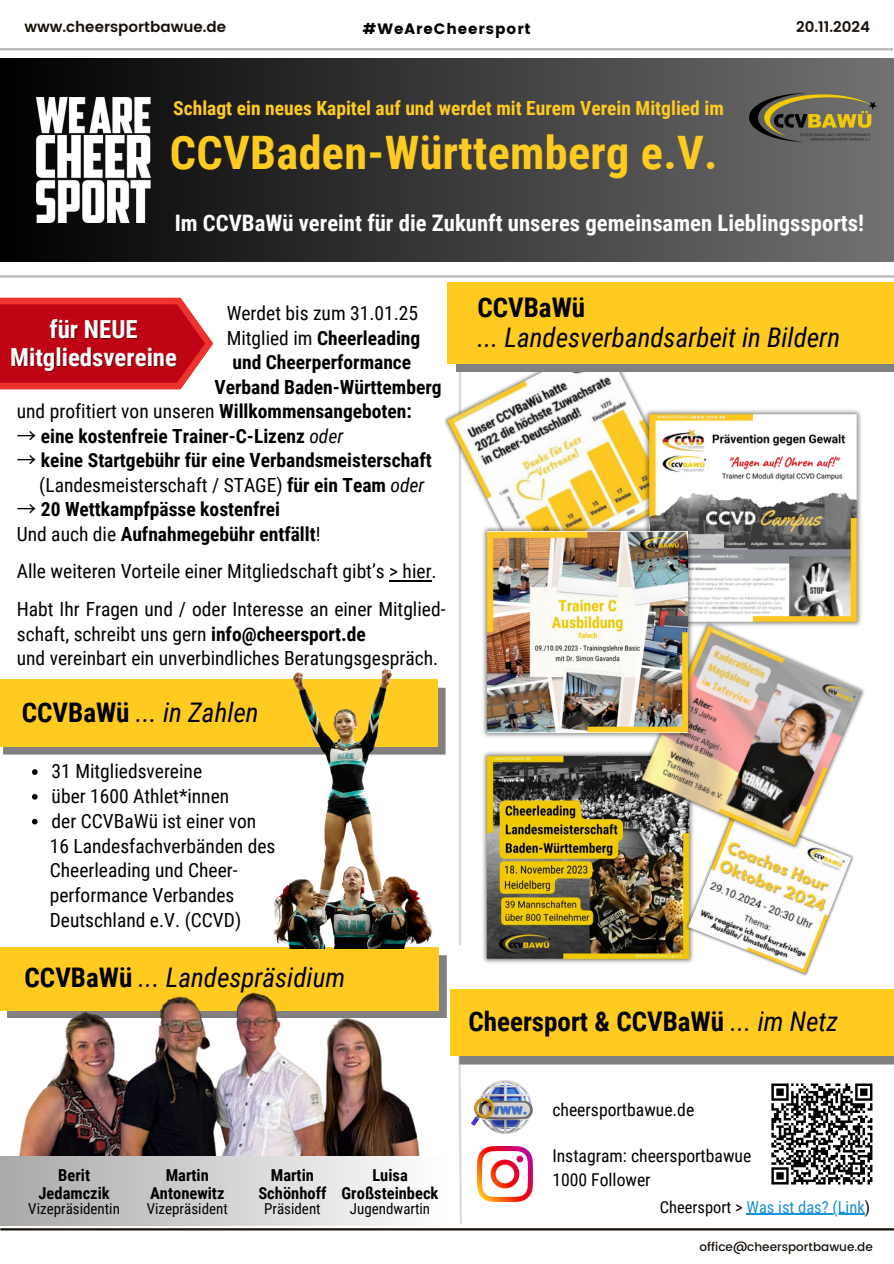
<style>
.page{position:relative;width:894px;height:1264px;background:#fff}
.page>*{position:absolute;margin:0;border:0;box-sizing:border-box;transform-origin:0 0}
.t1{font:700 46.2px "Roboto Condensed";letter-spacing:.01em;color:#ffcb21}
.t2{font:italic 27px/30.3px "Roboto Condensed";color:#000}
.t3{font:700 27px "Roboto Condensed";color:#000}
.t4{font:700 24.9px "Roboto Condensed";color:#fff}
.t5{font:700 22.65px "Roboto Condensed";color:#fff}
.t6{font:19.5px/24.8px "Roboto Condensed";color:#000}
.t7{font:700 19.5px/24.5px "Roboto Condensed";color:#000}
.t8{font:700 19.5px "Roboto Condensed";color:#ffcb21}
.t9{font:17.7px/24.3px "Roboto Condensed";color:#000}
.t10{font:700 16.5px "Roboto Condensed";color:#000}
.t11{font:16.5px "Roboto Condensed";color:#1892d8}
.t12{font:15px "Roboto Condensed";color:#000}
.t13{font:600 15px "Poppins";color:#171009}
.t14{font:15px "Poppins";letter-spacing:.06em;color:#000}
.t15{font:500 12px "Poppins";color:#171009}
.s1{font-weight:400}
.s2{font-weight:700}
.s3{font-family:"Noto Sans CJ Ksc";font-weight:400}
.s4{font-weight:400;font-style:italic}
.s5{font-weight:700;font-style:normal}
.s6{color:#000}
</style>
<div class="page">
<div style="left:1px;top:59px;width:892px;height:203px;background:linear-gradient(to right,#020202,#717171)"></div>
<hr style="left:0;top:48px;width:892px;height:2px;background:#b7b7b7">
<hr style="left:389px;top:580px;width:42px;height:2px;background:#000">
<hr style="left:458px;top:333px;width:3px;height:611px;background:#dbdbdb">
<svg style="left:3px;top:746px;width:259px;height:8px;background:#8f8974"></svg>
<div style="left:0;top:679px;width:437px;height:67px;background:#ffcb21"></div>
<hr style="left:0;top:275px;width:893px;height:2px;background:#b7b7b7">
<div style="left:450px;top:989px;width:443px;height:66px;background:#ffcb21"></div>
<hr style="left:1px;top:1228px;width:892px;height:2px;background:#171009">
<img style="left:749px;top:94px;width:127px;height:47px">
<img style="left:483px;top:752px;width:198px;height:211px">
<img style="left:681px;top:855px;width:173px;height:121px">
<img style="left:444px;top:363px;width:197px;height:223px">
<img style="left:641px;top:407px;width:220px;height:210px">
<img style="left:632px;top:617px;width:233px;height:238px">
<img style="left:479px;top:523px;width:216px;height:217px">
<img style="left:37px;top:98px;width:114px;height:124px">
<svg style="left:456px;top:363px;width:437px;height:9px;background:#8e8875"></svg>
<div style="left:447px;top:282px;width:446px;height:81px;background:#ffcb21"></div>
<div style="left:0;top:947px;width:439px;height:63px;background:#ffcb21"></div>
<img style="left:10px;top:992px;width:420px;height:164px">
<div style="left:0;top:1156px;width:447px;height:69px;background:linear-gradient(to right,#a9a9a9,#fefefe)"></div>
<img style="left:262px;top:651px;width:198px;height:297px">
<svg style="left:0;top:298px;width:213px;height:92px;background:#cb1f2a"></svg>
<svg style="left:32px;top:769px;width:6px;height:6px"></svg>
<svg style="left:32px;top:794px;width:6px;height:5px"></svg>
<svg style="left:32px;top:818px;width:6px;height:6px"></svg>
<svg style="left:456px;top:1055px;width:437px;height:169px"></svg>
<hr style="left:746px;top:1213px;width:118px;height:1px;background:#1892d8">
<h3 class="t13" style="left:25px;top:18px;width:203px">www.cheersportbawue.de</h3>
<p class="t14" style="left:362px;top:20px;width:169px">#WeAreCheersport</p>
<h2 class="t13" style="left:795px;top:18px;width:75px">20.11.2024</h2>
<h4 class="t8" style="left:173px;top:97px;width:552px">Schlagt ein neues Kapitel auf und werdet mit Eurem Verein Mitglied im</h4>
<p class="t1" style="left:170px;top:126px;width:549px">CCVBaden-Württemberg e.V.</p>
<p class="t5" style="left:175px;top:210px;width:690px">Im CCVBaWü vereint für die Zukunft unseres gemeinsamen Lieblingssports!</p>
<p class="t6" style="left:226px;top:301px;width:193px">Werdet bis zum 31.01.25</p>
<p class="t7" style="left:226px;top:326px;width:195px"><span class="s1">Mitglied im</span> Cheerleading</p>
<p class="t7" style="left:232px;top:350px;width:180px">und Cheerperformance</p>
<p class="t7" style="left:214px;top:375px;width:228px">Verband Baden-Württemberg</p>
<p class="t6" style="left:17px;top:399px;width:396px">und profitiert von unseren <span class="s2">Willkommensangeboten:</span></p>
<p class="t7" style="left:17px;top:424px;width:328px"><span class="s3">→</span> eine kostenfreie Trainer-C-Lizenz <span class="s4">oder</span></p>
<p class="t7" style="left:39px;top:448px;width:394px;text-indent:-22px"><span class="s3">→</span> keine Startgebühr für eine Verbandsmeisterschaft <span class="s1">(Landesmeisterschaft / STAGE)</span> für ein Team <span class="s4">oder</span></p>
<p class="t7" style="left:17px;top:497px;width:305px"><span class="s3">→</span> 20 Wettkampfpässe kostenfrei<br><span class="s1">Und auch die</span> Aufnahmegebühr entfällt<span class="s1">!</span></p>
<p class="t6" style="left:17px;top:559px;width:421px">Alle weiteren Vorteile einer Mitgliedschaft gibt’s &gt; hier.</p>
<p class="t6" style="left:17px;top:597px;width:430px">Habt Ihr Fragen und / oder Interesse an einer Mitglied&shy;schaft, schreibt uns gern <span class="s2">info@cheersport.de<br></span>und vereinbart ein unverbindliches Beratungsgespräch.</p>
<p class="t4" style="left:50px;top:315px;width:90px">für NEUE</p>
<h6 class="t4" style="left:10px;top:342px;width:168px">Mitgliedsvereine</h6>
<h6 class="t2" style="left:22px;top:697px;width:238px"><span class="s5">CCVBaWü</span> ... in Zahlen</h6>
<p class="t6" style="left:52px;top:759px;width:152px">31 Mitgliedsvereine</p>
<p class="t6" style="left:52px;top:784px;width:179px">über 1600 Athlet*innen</p>
<h5 class="t6" style="left:52px;top:808px;width:206px">der CCVBaWü ist einer von</h5>
<h1 class="t6" style="left:50px;top:833px;width:227px">16 Landesfachverbänden des<br>Cheerleading und Cheer&shy;performance Verbandes<br>Deutschland e.V. (CCVD)</h1>
<p class="t2" style="left:25px;top:962px;width:322px"><span class="s5">CCVBaWü</span> ... Landespräsidium</p>
<p class="t2" style="left:477px;top:292px;width:364px"><span class="s5">CCVBaWü<br></span>... Landesverbandsarbeit in Bildern</p>
<h6 class="t3" style="left:468px;top:1005px;width:371px">Cheersport &amp; CCVBaWü <span class="s4">... im Netz</span></h6>
<p class="t10" style="left:58px;top:1165px;width:33px">Berit</p>
<h3 class="t10" style="left:38px;top:1183px;width:73px">Jedamczik</h3>
<p class="t12" style="left:28px;top:1199px;width:93px">Vizepräsidentin</p>
<p class="t10" style="left:166px;top:1165px;width:45px">Martin</p>
<p class="t10" style="left:150px;top:1183px;width:76px">Antonewitz</p>
<p class="t12" style="left:147px;top:1199px;width:82px">Vizepräsident</p>
<h6 class="t10" style="left:271px;top:1165px;width:45px">Martin</h6>
<p class="t10" style="left:258px;top:1183px;width:70px">Schönhoff</p>
<h3 class="t12" style="left:264px;top:1199px;width:58px">Präsident</h3>
<p class="t10" style="left:372px;top:1165px;width:37px">Luisa</p>
<h3 class="t10" style="left:341px;top:1183px;width:98px">Großsteinbeck</h3>
<p class="t12" style="left:350px;top:1199px;width:82px">Jugendwartin</p>
<p class="t9" style="left:552px;top:1098px;width:143px">cheersportbawue.de</p>
<p class="t9" style="left:552px;top:1143px;width:200px">Instagram: cheersportbawue<br>1000 Follower</p>
<p class="t11" style="left:659px;top:1197px;width:212px"><span class="s6">Cheersport &gt;</span> Was ist das? (Link<span class="s6">)</span></p>
<h6 class="t15" style="left:699px;top:1240px;width:175px">office@cheersportbawue.de</h6>
</div>
